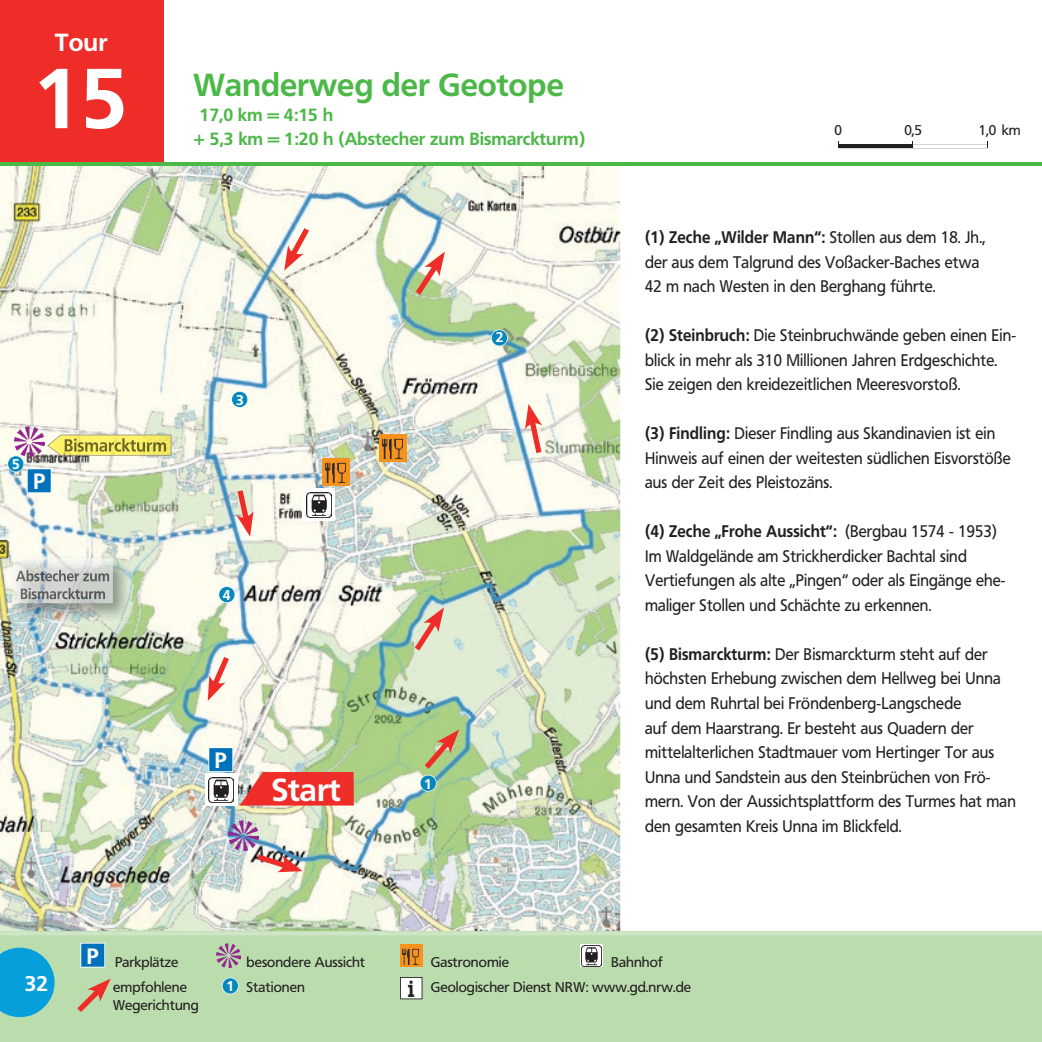
<style>
.page{position:relative;width:1042px;height:1042px;background:#fff}
.page>*{position:absolute;margin:0;border:0;box-sizing:border-box;transform-origin:0 0}
.t1{font:700 84px "Frutiger BSK";color:#fff}
.t2{font:700 31.5px "Frutiger BSK";color:#4cb848}
.t3{font:700 31.5px "Frutiger BSK";color:#fff}
.t4{font:700 24.5px "Frutiger BSK";color:#fff}
.t5{font:600 22.75px "Lubalin Graph";color:#231f20}
.t6{font:700 22.05px "Frutiger BSK";color:#fff}
.t7{font:700 21px "Frutiger BSK";color:#fff}
.t8{font:700 17.5px/24.5px "Frutiger BSK";color:#4cb848}
.t9{font:16.62px/24.5px "Frutiger BSK";letter-spacing:.01em;color:#231f20;scale:.92 1}
.t10{font:14px/17.5px "Frutiger BSK";color:#231f20}
.t11{font:700 14px "Frutiger BSK";color:#fff}
.s1{font-weight:700}
</style>
<div class="page">
<img style="left:0;top:165px;width:620px;height:766px">
<div style="left:0;top:931px;width:1042px;height:111px;background:#bbddae"></div>
<hr style="left:0;top:932px;width:1042px;height:3px;background:#cee6c5">
<svg style="left:80px;top:943px;width:25px;height:24px"></svg>
<div style="left:400px;top:944px;width:22px;height:23px;background:#f7931d"></div>
<img style="left:403px;top:948px;width:16px;height:16px">
<svg style="left:77px;top:978px;width:34px;height:34px"></svg>
<img style="left:216px;top:943px;width:25px;height:25px">
<svg style="left:0;top:947px;width:55px;height:70px"></svg>
<div style="left:0;top:0;width:164px;height:164px;background:#ee2d28"></div>
<hr style="left:0;top:162px;width:1042px;height:3px;background:#4cb848">
<svg style="left:205px;top:773px;width:32px;height:33px"></svg>
<img style="left:209px;top:777px;width:24px;height:25px">
<svg style="left:303px;top:489px;width:32px;height:32px"></svg>
<img style="left:306px;top:492px;width:25px;height:25px">
<img style="left:9px;top:554px;width:123px;height:68px">
<img style="left:13px;top:559px;width:99px;height:44px">
<img style="left:16px;top:570px;width:94px;height:11px">
<img style="left:21px;top:588px;width:84px;height:11px">
<svg style="left:420px;top:775px;width:17px;height:16px"></svg>
<svg style="left:491px;top:329px;width:17px;height:17px"></svg>
<svg style="left:231px;top:391px;width:17px;height:17px"></svg>
<svg style="left:218px;top:586px;width:17px;height:17px"></svg>
<svg style="left:240px;top:772px;width:114px;height:33px"></svg>
<div style="left:379px;top:435px;width:28px;height:27px;background:#f7931d"></div>
<img style="left:382px;top:439px;width:20px;height:20px">
<svg style="left:7px;top:455px;width:45px;height:38px"></svg>
<img style="left:15px;top:426px;width:30px;height:30px">
<div style="left:322px;top:458px;width:28px;height:28px;background:#f7931d"></div>
<img style="left:326px;top:463px;width:20px;height:20px">
<svg style="left:208px;top:747px;width:25px;height:25px"></svg>
<img style="left:228px;top:820px;width:30px;height:30px">
<svg style="left:525px;top:404px;width:17px;height:49px"></svg>
<svg style="left:208px;top:657px;width:21px;height:44px"></svg>
<svg style="left:257px;top:854px;width:46px;height:18px"></svg>
<svg style="left:416px;top:251px;width:29px;height:44px"></svg>
<svg style="left:236px;top:490px;width:17px;height:47px"></svg>
<svg style="left:284px;top:228px;width:25px;height:42px"></svg>
<svg style="left:415px;top:607px;width:29px;height:43px"></svg>
<svg style="left:425px;top:729px;width:34px;height:40px"></svg>
<img style="left:47px;top:435px;width:124px;height:21px">
<svg style="left:222px;top:977px;width:17px;height:17px"></svg>
<svg style="left:400px;top:977px;width:22px;height:22px"></svg>
<svg style="left:580px;top:945px;width:23px;height:22px"></svg>
<img style="left:581px;top:946px;width:21px;height:20px">
<svg style="left:838px;top:141px;width:150px;height:7px"></svg>
<h3 class="t4" style="left:55px;top:28px;width:54px">Tour</h3>
<h1 class="t1" style="left:34px;top:48px;width:96px">15</h1>
<p class="t11" style="left:12px;top:456px;width:9px">5</p>
<h3 class="t6" style="left:33px;top:468px;width:14px">P</h3>
<h2 class="t2" style="left:193px;top:66px;width:372px">Wanderweg der Geotope</h2>
<p class="t8" style="left:193px;top:103px;width:393px;text-indent:6px">17,0 km = 4:15 h<br>+ 5,3 km = 1:20 h (Abstecher zum Bismarckturm)</p>
<p class="t11" style="left:236px;top:391px;width:9px">3</p>
<p class="t11" style="left:223px;top:587px;width:9px">4</p>
<h3 class="t6" style="left:215px;top:747px;width:14px">P</h3>
<h2 class="t3" style="left:272px;top:771px;width:70px">Start</h2>
<p class="t11" style="left:496px;top:329px;width:9px">2</p>
<p class="t11" style="left:424px;top:775px;width:9px">1</p>
<p class="t10" style="left:834px;top:121px;width:9px">0</p>
<p class="t10" style="left:904px;top:121px;width:19px">0,5</p>
<p class="t10" style="left:978px;top:121px;width:44px">1,0 km</p>
<p class="t9" style="left:645px;top:225px;width:371px"><span class="s1">(1) Zeche „Wilder Mann“:</span> Stollen aus dem 18. Jh., der aus dem Talgrund des Voßacker-Baches etwa<br>42 m nach Westen in den Berghang führte.</p>
<p class="t9" style="left:645px;top:323px;width:405px"><span class="s1">(2) Steinbruch:</span> Die Steinbruchwände geben einen Ein&shy;blick in mehr als 310 Millionen Jahren Erdgeschichte.<br>Sie zeigen den kreidezeitlichen Meeresvorstoß.</p>
<p class="t9" style="left:645px;top:421px;width:399px"><span class="s1">(3) Findling:</span> Dieser Findling aus Skandinavien ist ein<br>Hinweis auf einen der weitesten südlichen Eisvorstöße aus der Zeit des Pleistozäns.</p>
<p class="t9" style="left:645px;top:519px;width:393px"><span class="s1">(4) Zeche „Frohe Aussicht“:</span> (Bergbau 1574 - 1953)<br>Im Waldgelände am Strickherdicker Bachtal sind Vertiefungen als alte „Pingen“ oder als Eingänge ehe&shy;maliger Stollen und Schächte zu erkennen.</p>
<p class="t9" style="left:645px;top:642px;width:405px"><span class="s1">(5) Bismarckturm:</span> Der Bismarckturm steht auf der höchsten Erhebung zwischen dem Hellweg bei Unna und dem Ruhrtal bei Fröndenberg-Langschede<br>auf dem Haarstrang. Er besteht aus Quadern der mittel alterlichen Stadtmauer vom Hertinger Tor aus Unna und Sandstein aus den Steinbrüchen von Frö&shy;mern. Von der Aussichtsplattform des Turmes hat man den gesamten Kreis Unna im Blickfeld.</p>
<p class="t7" style="left:25px;top:971px;width:25px">32</p>
<h3 class="t6" style="left:87px;top:943px;width:14px">P</h3>
<p class="t10" style="left:611px;top:953px;width:53px">Bahnhof</p>
<p class="t10" style="left:115px;top:954px;width:65px">Parkplätze</p>
<p class="t10" style="left:246px;top:953px;width:120px">besondere Aussicht</p>
<p class="t10" style="left:431px;top:953px;width:80px">Gastronomie</p>
<p class="t10" style="left:113px;top:978px;width:87px">empfohlene<br>Wegerichtung</p>
<h3 class="t5" style="left:408px;top:974px;width:8px">i</h3>
<p class="t11" style="left:226px;top:978px;width:9px">1</p>
<p class="t10" style="left:431px;top:979px;width:262px">Geologischer Dienst NRW: www.gd.nrw.de</p>
<p class="t10" style="left:246px;top:979px;width:60px">Stationen</p>
</div>
